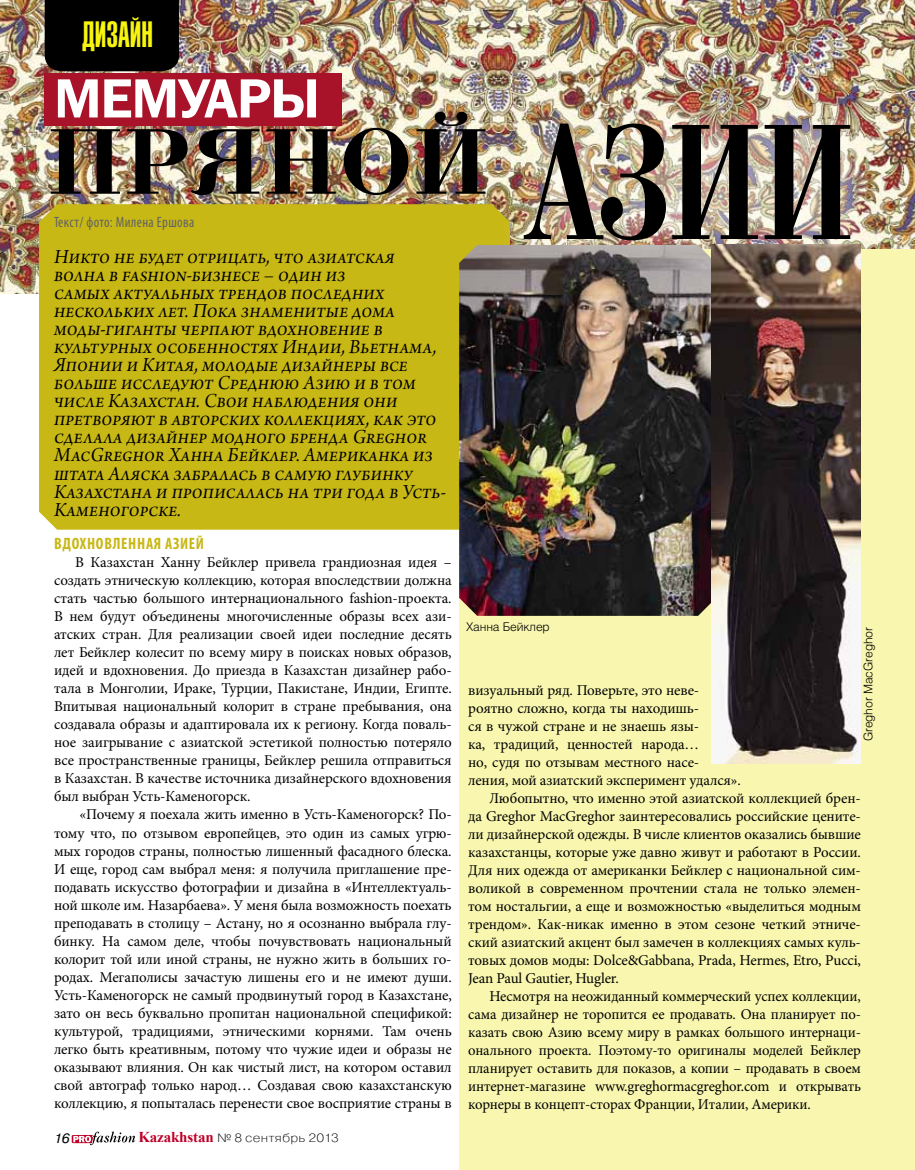
<style>
.page{position:relative;width:915px;height:1170px;background:#fff}
.page>*{position:absolute;margin:0;border:0;box-sizing:border-box;transform-origin:0 0}
.t1{font:700 98.55px "Bodoni";letter-spacing:-.01em;color:#000}
.t2{font:55.5px "Franklin Gothic Demi C";letter-spacing:-.02em;color:#fff}
.t3{font:36px "Helios Ultra Compressed";color:#f7f410}
.t4{font:21px/18px "Arno Pro Italic Subhead";letter-spacing:.01em;color:#000}
.t5{font:700 condensed 16.5px "Myriad Pro";letter-spacing:.045em;color:#c8b815;scale:.96 1}
.t6{font:15px/18px "Minion Pro";letter-spacing:-.01em;color:#000;text-align:justify}
.t7{font:condensed 15px "Myriad Pro";letter-spacing:.025em;color:#636363;scale:.96 1}
.t8{font:italic 13.5px "Pragmatica C";color:#000}
.t9{font:300 12px "Helios";letter-spacing:-.01em;color:#000}
.t10{font:12px "Pragmatica Light C";letter-spacing:.015em;color:#000;scale:1.15 1}
.s1{font-family:"Bodoni Cond";font-weight:400;font-size:174px}
.s2{font-family:"Times New Roman";font-weight:700;font-size:15px;color:#be0027}
</style>
<div class="page">
<svg style="left:72px;top:1131px;width:63px;height:13px"></svg>
<img style="left:0;top:0;width:914px;height:293px">
<div style="left:459px;top:249px;width:455px;height:920px;background:#f9f7af"></div>
<div style="left:45px;top:0;width:134px;height:71px;background:#000"></div>
<div style="left:39px;top:204px;width:457px;height:325px;background:#c8b815"></div>
<div style="left:45px;top:73px;width:297px;height:52px;background:#a9132a"></div>
<img style="left:459px;top:245px;width:252px;height:370px">
<img style="left:711px;top:271px;width:149px;height:492px">
<img style="left:496px;top:93px;width:381px;height:178px">
<h3 class="t3" style="left:82px;top:14px;width:72px">дизайн</h3>
<h2 class="t2" style="left:54px;top:67px;width:267px">Мемуары</h2>
<h1 class="t1" style="left:47px;top:101px;width:808px">пряной <span class="s1">Азии</span></h1>
<p class="t7" style="left:54px;top:213px;width:148px">Текст/ фото: Милена Ершова</p>
<p class="t4" style="left:54px;top:249px;width:393px">Никто не будет отрицать, что азиатская волна в fashion-бизнесе – один из<br>самых актуальных трендов последних нескольких лет. Пока знаменитые дома моды-гиганты черпают вдохновение в культурных особенностях Индии, Вьетнама, Японии и Китая, молодые дизайнеры все больше исследуют Среднюю Азию и в том числе Казахстан. Свои наблюдения они претворяют в авторских коллекциях, как это сделала дизайнер модного бренда Greghor MacGreghor Ханна Бейклер. Американка из штата Аляска забралась в самую глубинку Казахстана и прописалась на три года в Усть-Каменогорске.</p>
<p class="t5" style="left:54px;top:533px;width:157px">Вдохновленная Азией</p>
<p class="t6" style="left:54px;top:553px;width:399px;text-indent:21px">В Казахстан Ханну Бейклер привела грандиозная идея – создать этническую коллекцию, которая впоследствии должна стать частью большого интернационального fashion-проекта.<br>В нем будут объединены многочисленные образы всех ази&shy;атских стран. Для реализации своей идеи последние десять лет Бейклер колесит по всему миру в поисках новых образов, идей и вдохновения. До приезда в Казахстан дизайнер рабо&shy;тала в Монголии, Ираке, Турции, Пакистане, Индии, Египте.<br>Впитывая национальный колорит в стране пребывания, она создавала образы и адаптировала их к региону. Когда поваль&shy;ное заигрывание с азиатской эстетикой полностью потеряло все пространственные границы, Бейклер решила отправиться в Казахстан. В качестве источника дизайнерского вдохновения был выбран Усть-Каменогорск.</p>
<p class="t6" style="left:54px;top:805px;width:399px;text-indent:26px">«Почему я поехала жить именно в Усть-Каменогорск? По&shy;тому что, по отзывом европейцев, это один из самых угрю&shy;мых городов страны, полностью лишенный фасадного блеска.<br>И еще, город сам выбрал меня: я получила приглашение пре&shy;подавать искусство фотографии и дизайна в «Интеллектуаль&shy;ной школе им. Назарбаева». У меня была возможность поехать преподавать в столицу – Астану, но я осознанно выбрала глу&shy;бинку. На самом деле, чтобы почувствовать национальный колорит той или иной страны, не нужно жить в больших го&shy;родах. Мегаполисы зачастую лишены его и не имеют души.<br>Усть-Каменогорск не самый продвинутый город в Казахстане, зато он весь буквально пропитан национальной спецификой: культурой, традициями, этническими корнями. Там очень легко быть креативным, потому что чужие идеи и образы не оказывают влияния. Он как чистый лист, на котором оставил свой автограф только народ… Создавая свою казахстанскую коллекцию, я попыталась перенести свое восприятие страны в</p>
<p class="t9" style="left:466px;top:619px;width:85px">Ханна Бейклер</p>
<p class="t9" style="left:860px;top:741px;width:116px;rotate:-90deg">Greghor MacGreghor</p>
<p class="t6" style="left:468px;top:681px;width:232px">визуальный ряд. Поверьте, это неве-</p>
<p class="t6" style="left:468px;top:699px;width:232px">роятно сложно, когда ты находишь-</p>
<p class="t6" style="left:468px;top:717px;width:232px">ся в чужой стране и не знаешь язы-</p>
<p class="t6" style="left:468px;top:735px;width:232px">ка, традиций, ценностей народа…</p>
<p class="t6" style="left:468px;top:753px;width:232px">но, судя по отзывам местного насе-</p>
<p class="t6" style="left:468px;top:771px;width:274px">ления, мой азиатский эксперимент удался».</p>
<p class="t6" style="left:489px;top:789px;width:373px">Любопытно, что именно этой азиатской коллекцией брен-</p>
<p class="t6" style="left:468px;top:807px;width:394px">да Greghor MacGreghor заинтересовались российские цените-</p>
<p class="t6" style="left:468px;top:825px;width:394px">ли дизайнерской одежды. В числе клиентов оказались бывшие</p>
<p class="t6" style="left:468px;top:843px;width:394px">казахстанцы, которые уже давно живут и работают в России.</p>
<p class="t6" style="left:468px;top:861px;width:394px">Для них одежда от американки Бейклер с национальной сим-</p>
<p class="t6" style="left:468px;top:879px;width:394px">воликой в современном прочтении стала не только элемен-</p>
<p class="t6" style="left:468px;top:897px;width:394px">том ностальгии, а еще и возможностью «выделиться модным</p>
<p class="t6" style="left:468px;top:915px;width:394px">трендом». Как-никак именно в этом сезоне четкий этниче-</p>
<p class="t6" style="left:468px;top:933px;width:394px">ский азиатский акцент был замечен в коллекциях самых куль-</p>
<p class="t6" style="left:468px;top:951px;width:394px">товых домов моды: Dolce&amp;Gabbana, Prada, Hermes, Etro, Pucci,</p>
<p class="t6" style="left:468px;top:969px;width:152px">Jean Paul Gautier, Hugler.</p>
<p class="t6" style="left:489px;top:987px;width:373px">Несмотря на неожиданный коммерческий успех коллекции,</p>
<p class="t6" style="left:468px;top:1005px;width:394px">сама дизайнер не торопится ее продавать. Она планирует по-</p>
<p class="t6" style="left:468px;top:1023px;width:394px">казать свою Азию всему миру в рамках большого интернаци-</p>
<p class="t6" style="left:468px;top:1041px;width:394px">онального проекта. Поэтому-то оригиналы моделей Бейклер</p>
<p class="t6" style="left:468px;top:1059px;width:394px">планирует оставить для показов, а копии – продавать в своем</p>
<p class="t6" style="left:468px;top:1077px;width:394px">интернет-магазине www.greghormacgreghor.com и открывать</p>
<p class="t6" style="left:468px;top:1095px;width:344px">корнеры в концепт-сторах Франции, Италии, Америки.</p>
<p class="t8" style="left:54px;top:1131px;width:17px">16</p>
<p class="t10" style="left:138px;top:1131px;width:176px"><span class="s2">Kazakhstan</span> № 8 сентябрь 2013</p>
</div>
